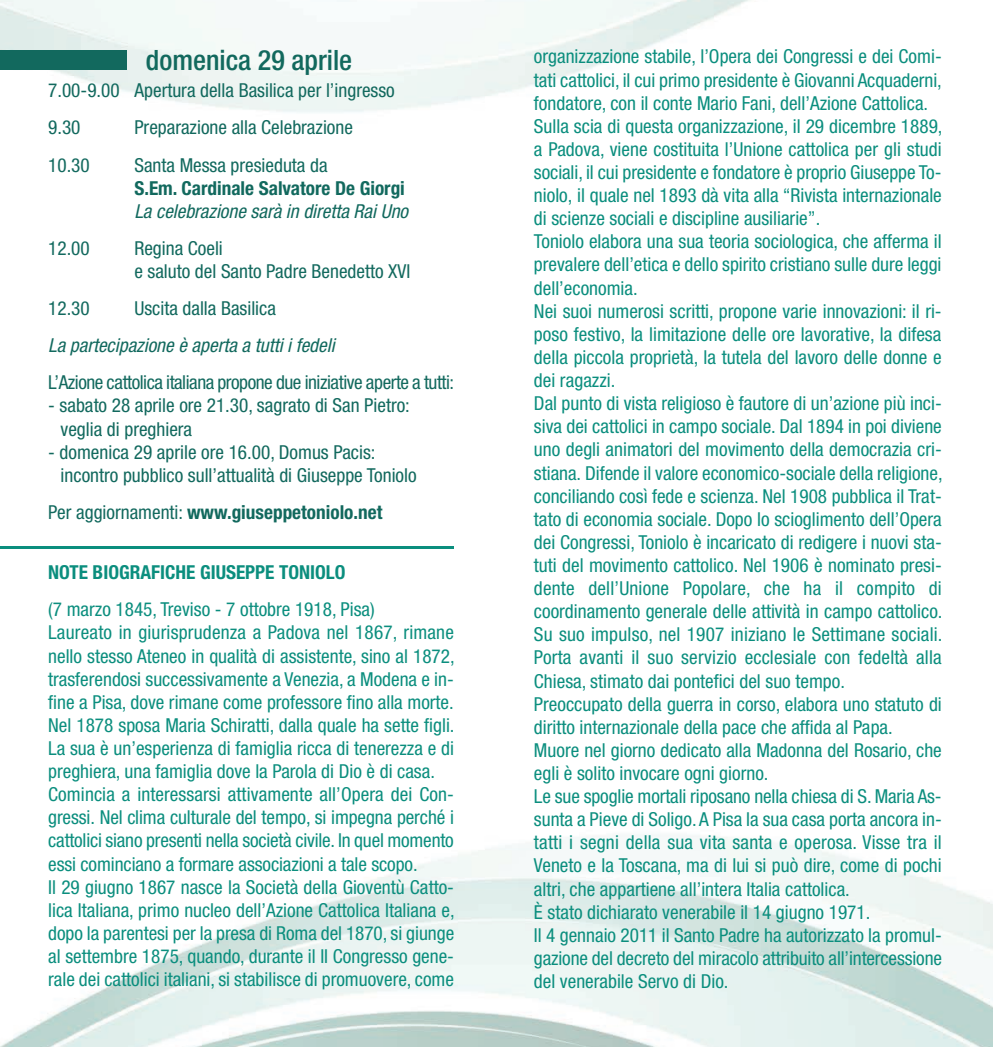
<style>
.page{position:relative;width:993px;height:1047px;background:#fff}
.page>*{position:absolute;margin:0;border:0;box-sizing:border-box;transform-origin:0 0}
.t1{font:500 condensed 28px "Helvetica Neue LT Std";color:#12695e}
.t2{font:condensed 19.25px/23.1px "Helvetica Neue LT Std";color:#0b8e7e}
.t3{font:condensed 19.25px/23.1px "Helvetica Neue LT Std";color:#12695e}
.t4{font:700 condensed 19.25px "Helvetica Neue LT Std";color:#12695e}
.t5{font:italic condensed 19.25px "Helvetica Neue LT Std";color:#12695e}
.t6{font:condensed 19.25px "Helvetica Neue LT Std";letter-spacing:-.025em;color:#12695e}
.t7{font:700 condensed 19.25px "Helvetica Neue LT Std";color:#0b8e7e}
.s1{font-weight:400}
</style>
<div class="page">
<img style="left:0;top:0;width:992px;height:1046px">
<div style="left:0;top:50px;width:126px;height:20px;background:#12695e"></div>
<hr style="left:0;top:546px;width:453px;height:2px;background:#0b8e7e">
<svg style="left:990px;top:1041px;width:3px;height:6px"></svg>
<h1 class="t1" style="left:146px;top:50px;width:208px">domenica 29 aprile</h1>
<p class="t3" style="left:48px;top:73px;width:348px;line-height:37.1px">7.00-9.00 Apertura della Basilica per l’ingresso<br>9.30</p>
<p class="t3" style="left:134px;top:118px;width:220px">Preparazione alla Celebrazione</p>
<p class="t3" style="left:48px;top:155px;width:43px">10.30</p>
<p class="t3" style="left:134px;top:155px;width:195px">Santa Messa presieduta da</p>
<p class="t4" style="left:134px;top:181px;width:272px">S.Em. Cardinale Salvatore De Giorgi</p>
<p class="t5" style="left:134px;top:204px;width:275px">La celebrazione sarà in diretta Rai Uno</p>
<p class="t3" style="left:48px;top:238px;width:43px">12.00</p>
<p class="t3" style="left:134px;top:238px;width:277px">Regina Coeli<br>e saluto del Santo Padre Benedetto XVI</p>
<p class="t3" style="left:48px;top:298px;width:43px">12.30</p>
<p class="t3" style="left:134px;top:298px;width:143px">Uscita dalla Basilica</p>
<p class="t5" style="left:48px;top:338px;width:288px">La partecipazione è aperta a tutti i fedeli</p>
<p class="t6" style="left:48px;top:375px;width:407px">L’Azione cattolica italiana propone due iniziative aperte a tutti:</p>
<p class="t3" style="left:61px;top:395px;width:351px;text-indent:-12px">- sabato 28 aprile ore 21.30, sagrato di San Pietro: veglia di preghiera</p>
<p class="t3" style="left:61px;top:442px;width:357px;text-indent:-12px">- domenica 29 aprile ore 16.00, Domus Pacis: incontro pubblico sull’attualità di Giuseppe Toniolo</p>
<p class="t4" style="left:48px;top:505px;width:335px"><span class="s1">Per aggiornamenti:</span> www.giuseppetoniolo.net</p>
<p class="t7" style="left:48px;top:565px;width:299px">NOTE BIOGRAFICHE GIUSEPPE TONIOLO</p>
<p class="t2" style="left:48px;top:599px;width:408px">(7 marzo 1845, Treviso - 7 ottobre 1918, Pisa)<br>Laureato in giurisprudenza a Padova nel 1867, rimane nello stesso Ateneo in qualità di assistente, sino al 1872, trasferendosi successivamente a Venezia, a Modena e in&shy;fine a Pisa, dove rimane come professore fino alla morte.<br>Nel 1878 sposa Maria Schiratti, dalla quale ha sette figli.<br>La sua è un’esperienza di famiglia ricca di tenerezza e di preghiera, una famiglia dove la Parola di Dio è di casa.<br>Comincia a interessarsi attivamente all’Opera dei Con&shy;gressi. Nel clima culturale del tempo, si impegna perché i cattolici siano presenti nella società civile. In quel momento essi cominciano a formare associazioni a tale scopo.<br>Il 29 giugno 1867 nasce la Società della Gioventù Catto&shy;lica Italiana, primo nucleo dell’Azione Cattolica Italiana e, dopo la parentesi per la presa di Roma del 1870, si giunge al settembre 1875, quando, durante il II Congresso gene&shy;rale dei cattolici italiani, si stabilisce di promuovere, come</p>
<p class="t2" style="left:534px;top:47px;width:410px">organizzazione stabile, l’Opera dei Congressi e dei Comi&shy;tati cattolici, il cui primo presidente è Giovanni Acquaderni, fondatore, con il conte Mario Fani, dell’Azione Cattolica.<br>Sulla scia di questa organizzazione, il 29 dicembre 1889, a Padova, viene costituita l’Unione cattolica per gli studi sociali, il cui presidente e fondatore è proprio Giuseppe To&shy;niolo, il quale nel 1893 dà vita alla “Rivista internazionale di scienze sociali e discipline ausiliarie”.<br>Toniolo elabora una sua teoria sociologica, che afferma il prevalere dell’etica e dello spirito cristiano sulle dure leggi dell’economia.<br>Nei suoi numerosi scritti, propone varie innovazioni: il ri&shy;poso festivo, la limitazione delle ore lavorative, la difesa della piccola proprietà, la tutela del lavoro delle donne e dei ragazzi.<br>Dal punto di vista religioso è fautore di un’azione più inci&shy;siva dei cattolici in campo sociale. Dal 1894 in poi diviene uno degli animatori del movimento della democrazia cri&shy;stiana. Difende il valore economico-sociale della religione, conciliando così fede e scienza. Nel 1908 pubblica il Trat&shy;tato di economia sociale. Dopo lo scioglimento dell’Opera dei Congressi, Toniolo è incaricato di redigere i nuovi sta&shy;tuti del movimento cattolico. Nel 1906 è nominato presi&shy;dente dell’Unione Popolare, che ha il compito di coordinamento generale delle attività in campo cattolico.<br>Su suo impulso, nel 1907 iniziano le Settimane sociali.<br>Porta avanti il suo servizio ecclesiale con fedeltà alla Chiesa, stimato dai pontefici del suo tempo.<br>Preoccupato della guerra in corso, elabora uno statuto di diritto internazionale della pace che affida al Papa.<br>Muore nel giorno dedicato alla Madonna del Rosario, che egli è solito invocare ogni giorno.<br>Le sue spoglie mortali riposano nella chiesa di S. Maria As&shy;sunta a Pieve di Soligo. A Pisa la sua casa porta ancora in&shy;tatti i segni della sua vita santa e operosa. Visse tra il Veneto e la Toscana, ma di lui si può dire, come di pochi altri, che appartiene all’intera Italia cattolica.<br>È stato dichiarato venerabile il 14 giugno 1971.<br>Il 4 gennaio 2011 il Santo Padre ha autorizzato la promul&shy;gazione del decreto del miracolo attribuito all’intercessione del venerabile Servo di Dio.</p>
</div>
